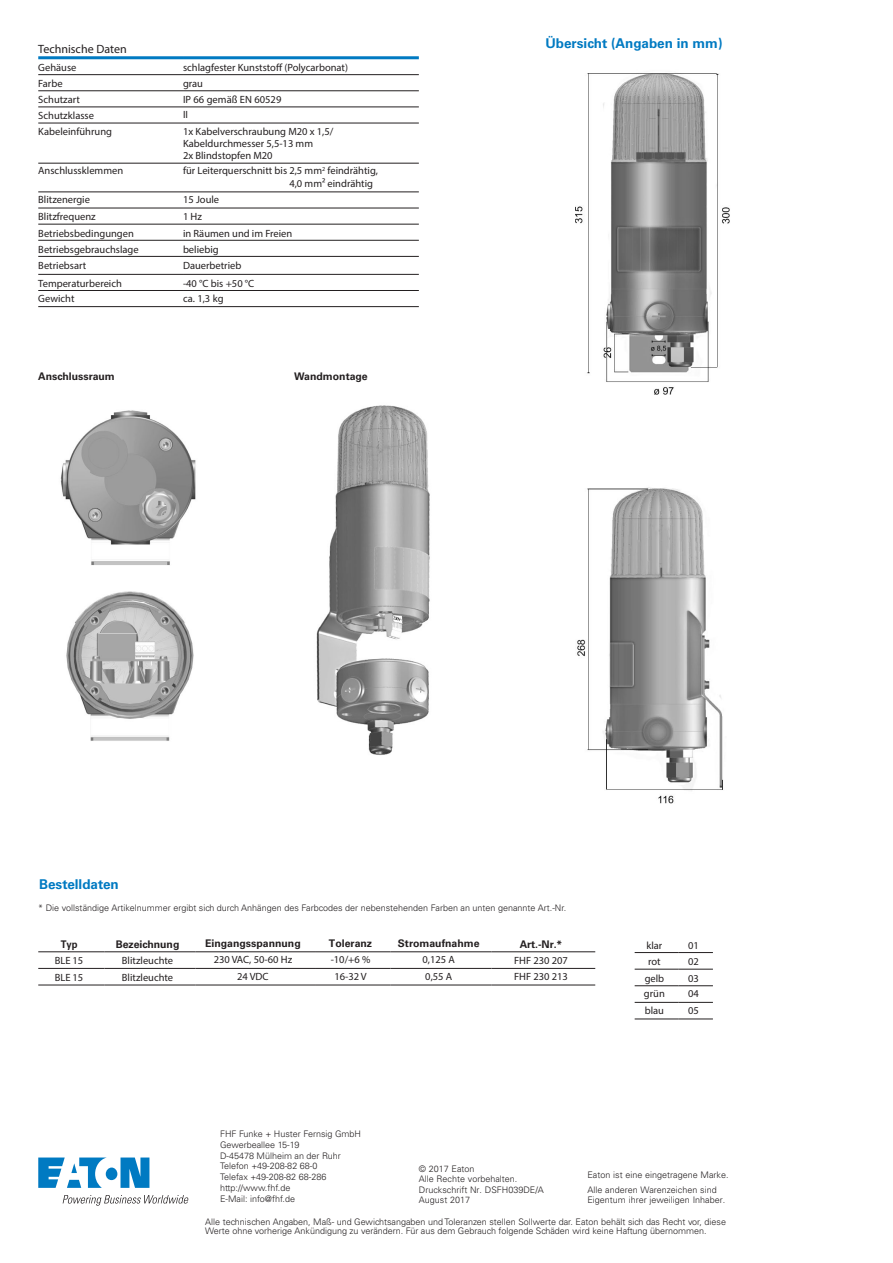
<style>
.page{position:relative;width:893px;height:1263px;background:#fff}
.page>*{position:absolute;margin:0;border:0;box-sizing:border-box;transform-origin:0 0}
._02_Body_Head__8_5_p{font:700 13.5px "Univers LT Std";color:#007ac2}
._03_Table_Head__8_pt{font:12px "Myriad Pro";color:#231f20}
._03_Table_Body__8_pt{font:10.5px/12px "Myriad Pro";color:#231f20}
.t1{font:700 10.5px "Univers LT Std";color:#231f20}
.t2{font:700 10.5px "Univers LT Std";color:#231f20;scale:.9 1}
.t3{font:300 9px/10.8px "Univers LT Std";color:#231f20}
</style>
<div class="page">
<hr style="left:38px;top:74px;width:145px;height:1px;background:#231f20">
<hr style="left:183px;top:74px;width:236px;height:1px;background:#231f20">
<hr style="left:38px;top:91px;width:145px;height:1px;background:#231f20">
<hr style="left:183px;top:91px;width:236px;height:1px;background:#231f20">
<hr style="left:38px;top:107px;width:145px;height:1px;background:#231f20">
<hr style="left:183px;top:107px;width:236px;height:1px;background:#231f20">
<hr style="left:38px;top:123px;width:145px;height:1px;background:#231f20">
<hr style="left:183px;top:123px;width:236px;height:1px;background:#231f20">
<hr style="left:38px;top:163px;width:145px;height:1px;background:#231f20">
<hr style="left:183px;top:163px;width:236px;height:1px;background:#231f20">
<hr style="left:38px;top:192px;width:145px;height:1px;background:#231f20">
<hr style="left:183px;top:192px;width:236px;height:1px;background:#231f20">
<hr style="left:38px;top:208px;width:145px;height:1px;background:#231f20">
<hr style="left:183px;top:208px;width:236px;height:1px;background:#231f20">
<hr style="left:38px;top:224px;width:145px;height:1px;background:#231f20">
<hr style="left:183px;top:224px;width:236px;height:1px;background:#231f20">
<hr style="left:38px;top:240px;width:145px;height:1px;background:#231f20">
<hr style="left:183px;top:240px;width:236px;height:1px;background:#231f20">
<hr style="left:38px;top:256px;width:145px;height:1px;background:#231f20">
<hr style="left:183px;top:256px;width:236px;height:1px;background:#231f20">
<hr style="left:38px;top:274px;width:145px;height:1px;background:#231f20">
<hr style="left:183px;top:274px;width:236px;height:1px;background:#231f20">
<hr style="left:38px;top:290px;width:145px;height:1px;background:#231f20">
<hr style="left:183px;top:290px;width:236px;height:1px;background:#231f20">
<hr style="left:38px;top:306px;width:145px;height:1px;background:#231f20">
<hr style="left:183px;top:306px;width:236px;height:1px;background:#231f20">
<hr style="left:38px;top:56px;width:145px;height:3px;background:#007ac2">
<hr style="left:183px;top:56px;width:236px;height:3px;background:#007ac2">
<img style="left:576px;top:73px;width:154px;height:731px">
<hr style="left:38px;top:951px;width:66px;height:1px;background:#231f20">
<hr style="left:104px;top:951px;width:91px;height:1px;background:#231f20">
<hr style="left:195px;top:951px;width:120px;height:1px;background:#231f20">
<hr style="left:315px;top:951px;width:76px;height:1px;background:#231f20">
<hr style="left:391px;top:951px;width:100px;height:1px;background:#231f20">
<hr style="left:38px;top:968px;width:66px;height:1px;background:#231f20">
<hr style="left:104px;top:968px;width:91px;height:1px;background:#231f20">
<hr style="left:195px;top:968px;width:120px;height:1px;background:#231f20">
<hr style="left:315px;top:968px;width:76px;height:1px;background:#231f20">
<hr style="left:391px;top:968px;width:100px;height:1px;background:#231f20">
<hr style="left:38px;top:985px;width:66px;height:1px;background:#231f20">
<hr style="left:104px;top:985px;width:91px;height:1px;background:#231f20">
<hr style="left:195px;top:985px;width:120px;height:1px;background:#231f20">
<hr style="left:315px;top:985px;width:76px;height:1px;background:#231f20">
<hr style="left:391px;top:985px;width:100px;height:1px;background:#231f20">
<hr style="left:491px;top:951px;width:104px;height:1px;background:#231f20">
<hr style="left:491px;top:968px;width:104px;height:1px;background:#231f20">
<hr style="left:491px;top:985px;width:104px;height:1px;background:#231f20">
<hr style="left:635px;top:952px;width:44px;height:1px;background:#231f20">
<hr style="left:679px;top:952px;width:34px;height:1px;background:#231f20">
<hr style="left:635px;top:969px;width:44px;height:1px;background:#231f20">
<hr style="left:679px;top:969px;width:34px;height:1px;background:#231f20">
<hr style="left:635px;top:985px;width:44px;height:1px;background:#231f20">
<hr style="left:679px;top:985px;width:34px;height:1px;background:#231f20">
<hr style="left:635px;top:1002px;width:44px;height:1px;background:#231f20">
<hr style="left:679px;top:1002px;width:34px;height:1px;background:#231f20">
<hr style="left:635px;top:1019px;width:44px;height:1px;background:#231f20">
<hr style="left:679px;top:1019px;width:34px;height:1px;background:#231f20">
<img style="left:60px;top:410px;width:136px;height:331px">
<img style="left:316px;top:405px;width:114px;height:350px">
<svg style="left:38px;top:1157px;width:111px;height:31px"></svg>
<svg style="left:63px;top:1195px;width:126px;height:11px"></svg>
<p class="_03_Table_Head__8_pt" style="left:38px;top:42px;width:90px">Technische Daten</p>
<p class="_03_Table_Body__8_pt" style="left:38px;top:61px;width:40px">Gehäuse</p>
<p class="_03_Table_Body__8_pt" style="left:183px;top:61px;width:167px">schlagfester Kunststoff (Polycarbonat)</p>
<p class="_03_Table_Body__8_pt" style="left:38px;top:77px;width:26px">Farbe</p>
<p class="_03_Table_Body__8_pt" style="left:183px;top:77px;width:22px">grau</p>
<p class="_03_Table_Body__8_pt" style="left:38px;top:93px;width:43px">Schutzart</p>
<p class="_03_Table_Body__8_pt" style="left:183px;top:93px;width:100px">IP 66 gemäß EN 60529</p>
<p class="_03_Table_Body__8_pt" style="left:38px;top:110px;width:57px">Schutzklasse</p>
<p class="_03_Table_Body__8_pt" style="left:183px;top:108px;width:7px">II</p>
<p class="_03_Table_Body__8_pt" style="left:38px;top:126px;width:75px">Kabeleinführung</p>
<p class="_03_Table_Body__8_pt" style="left:183px;top:126px;width:152px">1x Kabelverschraubung M20 x 1,5/<br>Kabeldurchmesser 5,5-13 mm<br>2x Blindstopfen M20</p>
<p class="_03_Table_Body__8_pt" style="left:38px;top:165px;width:86px">Anschlussklemmen</p>
<p class="_03_Table_Body__8_pt" style="left:289px;top:164px;width:90px;line-height:12.6px;text-indent:-106px">für Leiterquerschnitt bis 2,5 mm<sup>2</sup> feindrähtig,<br>4,0 mm² eindrähtig</p>
<p class="_03_Table_Body__8_pt" style="left:38px;top:193px;width:53px">Blitzenergie</p>
<p class="_03_Table_Body__8_pt" style="left:183px;top:193px;width:38px">15 Joule</p>
<p class="_03_Table_Body__8_pt" style="left:38px;top:211px;width:59px">Blitzfrequenz</p>
<p class="_03_Table_Body__8_pt" style="left:183px;top:211px;width:21px">1 Hz</p>
<p class="_03_Table_Body__8_pt" style="left:38px;top:227px;width:97px">Betriebsbedingungen</p>
<p class="_03_Table_Body__8_pt" style="left:183px;top:227px;width:111px">in Räumen und im Freien</p>
<p class="_03_Table_Body__8_pt" style="left:38px;top:243px;width:102px">Betriebsgebrauchslage</p>
<p class="_03_Table_Body__8_pt" style="left:183px;top:243px;width:37px">beliebig</p>
<p class="_03_Table_Body__8_pt" style="left:38px;top:259px;width:50px">Betriebsart</p>
<p class="_03_Table_Body__8_pt" style="left:183px;top:259px;width:60px">Dauerbetrieb</p>
<p class="_03_Table_Body__8_pt" style="left:38px;top:277px;width:85px">Temperaturbereich</p>
<p class="_03_Table_Body__8_pt" style="left:183px;top:277px;width:73px">-40 °C bis +50 °C</p>
<p class="_03_Table_Body__8_pt" style="left:38px;top:292px;width:38px">Gewicht</p>
<p class="_03_Table_Body__8_pt" style="left:183px;top:292px;width:42px">ca. 1,3 kg</p>
<p class="t1" style="left:38px;top:371px;width:78px">Anschlussraum</p>
<p class="t1" style="left:294px;top:371px;width:75px">Wandmontage</p>
<p class="_02_Body_Head__8_5_p" style="left:545px;top:35px;width:179px">Übersicht (Angaben in mm)</p>
<p class="_02_Body_Head__8_5_p" style="left:39px;top:876px;width:81px">Bestelldaten</p>
<p class="t3" style="left:38px;top:903px;width:529px">* Die vollständige Artikelnummer ergibt sich durch Anhängen des Farbcodes der nebenstehenden Farben an unten genannte Art.-Nr.</p>
<p class="t2" style="left:61px;top:938px;width:20px">Typ</p>
<p class="t1" style="left:116px;top:938px;width:65px">Bezeichnung</p>
<p class="t1" style="left:205px;top:937px;width:97px">Eingangsspannung</p>
<p class="t1" style="left:329px;top:937px;width:45px">Toleranz</p>
<p class="t1" style="left:398px;top:937px;width:83px">Stromaufnahme</p>
<p class="t1" style="left:520px;top:938px;width:44px">Art.-Nr.*</p>
<p class="_03_Table_Body__8_pt" style="left:55px;top:955px;width:30px">BLE 15</p>
<p class="_03_Table_Body__8_pt" style="left:122px;top:955px;width:53px">Blitzleuchte</p>
<p class="_03_Table_Body__8_pt" style="left:214px;top:953px;width:80px">230 VAC, 50-60 Hz</p>
<p class="_03_Table_Body__8_pt" style="left:331px;top:953px;width:41px">-10/+6 %</p>
<p class="_03_Table_Body__8_pt" style="left:423px;top:953px;width:34px">0,125 A</p>
<p class="_03_Table_Body__8_pt" style="left:514px;top:955px;width:55px">FHF 230 207</p>
<p class="_03_Table_Body__8_pt" style="left:55px;top:971px;width:30px">BLE 15</p>
<p class="_03_Table_Body__8_pt" style="left:122px;top:971px;width:53px">Blitzleuchte</p>
<p class="_03_Table_Body__8_pt" style="left:237px;top:970px;width:33px">24 VDC</p>
<p class="_03_Table_Body__8_pt" style="left:334px;top:970px;width:34px">16-32 V</p>
<p class="_03_Table_Body__8_pt" style="left:425px;top:970px;width:28px">0,55 A</p>
<p class="_03_Table_Body__8_pt" style="left:514px;top:970px;width:55px">FHF 230 213</p>
<p class="_03_Table_Body__8_pt" style="left:647px;top:939px;width:17px">klar</p>
<p class="_03_Table_Body__8_pt" style="left:688px;top:939px;width:12px">01</p>
<p class="_03_Table_Body__8_pt" style="left:648px;top:955px;width:14px">rot</p>
<p class="_03_Table_Body__8_pt" style="left:688px;top:955px;width:12px">02</p>
<p class="_03_Table_Body__8_pt" style="left:645px;top:972px;width:21px">gelb</p>
<p class="_03_Table_Body__8_pt" style="left:688px;top:972px;width:12px">03</p>
<p class="_03_Table_Body__8_pt" style="left:644px;top:987px;width:22px">grün</p>
<p class="_03_Table_Body__8_pt" style="left:688px;top:987px;width:12px">04</p>
<p class="_03_Table_Body__8_pt" style="left:645px;top:1004px;width:21px">blau</p>
<p class="_03_Table_Body__8_pt" style="left:688px;top:1004px;width:12px">05</p>
<p class="t3" style="left:220px;top:1128px;width:142px">FHF Funke + Huster Fernsig GmbH<br>Gewerbeallee 15-19<br>D-45478 Mülheim an der Ruhr<br>Telefon +49-208-82 68-0<br>Telefax +49-208-82 68-286 http://www.fhf.de<br>E-Mail: info@fhf.de</p>
<p class="t3" style="left:419px;top:1163px;width:127px">© 2017 Eaton<br>Alle Rechte vorbehalten.<br>Druckschrift Nr. DSFH039DE/A<br>August 2017</p>
<p class="t3" style="left:587px;top:1167px;width:143px;line-height:15px">Eaton ist eine eingetragene Marke.<br>Alle anderen Warenzeichen sind</p>
<p class="t3" style="left:587px;top:1195px;width:139px">Eigentum ihrer jeweiligen Inhaber.</p>
<p class="t3" style="left:205px;top:1217px;width:522px;line-height:9px">Alle technischen Angaben, Maß- und Gewichtsangaben und Toleranzen stellen Sollwerte dar. Eaton behält sich das Recht vor, diese<br>Werte ohne vorherige Ankündigung zu verändern. Für aus dem Gebrauch folgende Schäden wird keine Haftung übernommen.</p>
</div>
